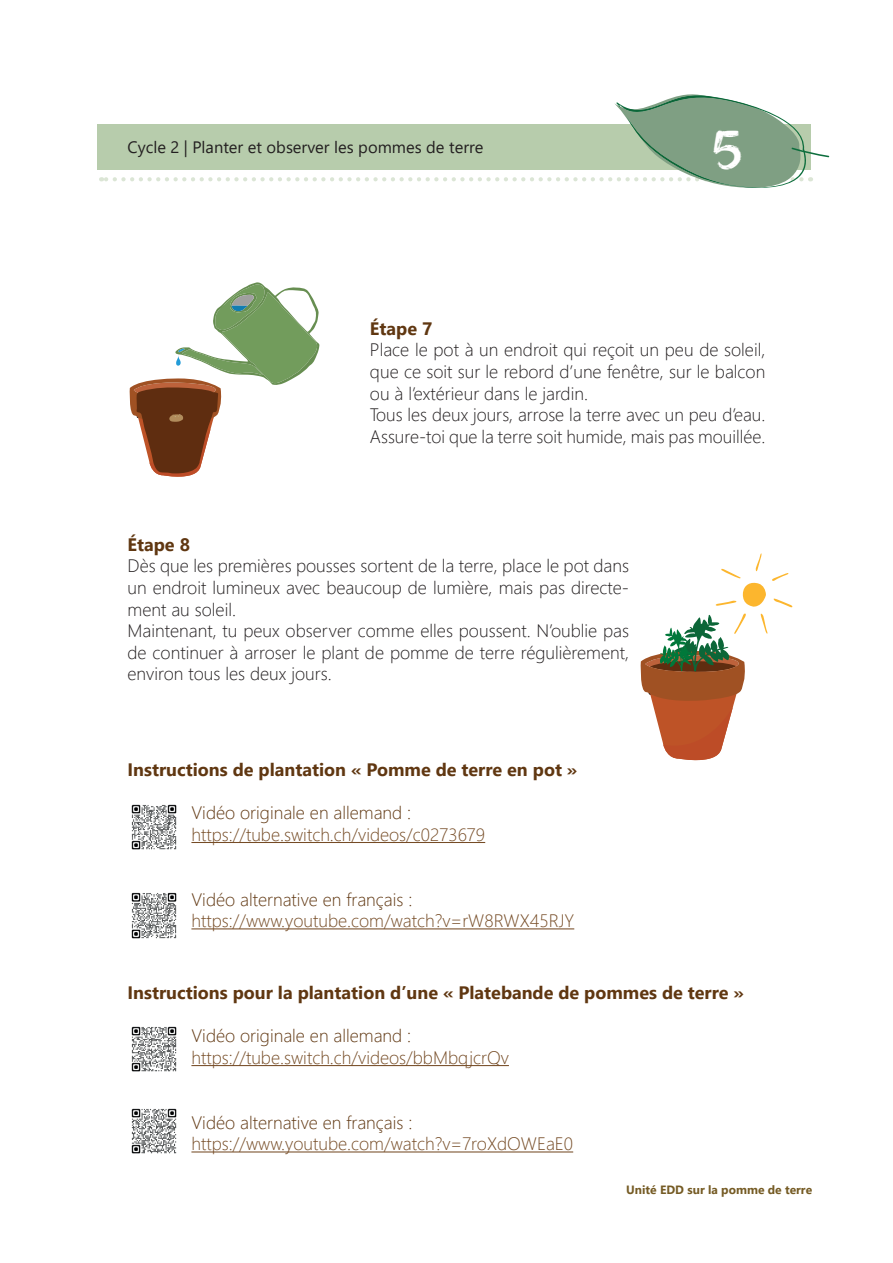
<style>
.page{position:relative;width:893px;height:1263px;background:#fff}
.page>*{position:absolute;margin:0;border:0;box-sizing:border-box;transform-origin:0 0}
.t1{font:48px "Sanstuy Brush";color:#fff}
.t2{font:300 18px/21.6px "Segoe UI";color:#231f20}
.t3{font:300 18px "Segoe UI";color:#754b25}
.t4{font:700 18px "Segoe UI";color:#603711}
.t5{font:300 18px "Segoe UI";color:#603711}
.t6{font:16.5px "Segoe UI";color:#231f20}
.t7{font:700 12px "Segoe UI";color:#755b24}
</style>
<div class="page">
<svg style="left:101px;top:94px;width:729px;height:94px"></svg>
<svg style="left:772px;top:573px;width:17px;height:8px"></svg>
<svg style="left:774px;top:598px;width:18px;height:9px"></svg>
<svg style="left:761px;top:614px;width:6px;height:20px"></svg>
<svg style="left:640px;top:614px;width:106px;height:147px"></svg>
<svg style="left:716px;top:553px;width:50px;height:54px"></svg>
<svg style="left:129px;top:282px;width:190px;height:195px"></svg>
<hr style="left:191px;top:842px;width:294px;height:1px;background:#754b25">
<hr style="left:191px;top:928px;width:383px;height:1px;background:#754b25">
<hr style="left:191px;top:1065px;width:318px;height:1px;background:#754b25">
<hr style="left:191px;top:1151px;width:382px;height:1px;background:#754b25">
<img style="left:131px;top:804px;width:46px;height:46px">
<img style="left:131px;top:1026px;width:46px;height:46px">
<img style="left:131px;top:1108px;width:46px;height:46px">
<img style="left:131px;top:892px;width:46px;height:47px">
<p class="t6" style="left:128px;top:131px;width:357px">Cycle 2 | Planter et observer les pommes de terre</p>
<h1 class="t1" style="left:713px;top:114px;width:29px">5</h1>
<p class="t4" style="left:370px;top:311px;width:64px">Étape 7</p>
<p class="t2" style="left:370px;top:337px;width:397px">Place le pot à un endroit qui reçoit un peu de soleil, que ce soit sur le rebord d’une fenêtre, sur le balcon ou à l’extérieur dans le jardin.<br>Tous les deux jours, arrose la terre avec un peu d’eau.<br>Assure-toi que la terre soit humide, mais pas mouillée.</p>
<p class="t4" style="left:128px;top:527px;width:64px">Étape 8</p>
<p class="t2" style="left:128px;top:553px;width:503px">Dès que les premières pousses sortent de la terre, place le pot dans un endroit lumineux avec beaucoup de lumière, mais pas directe&shy;ment au soleil.<br>Maintenant, tu peux observer comme elles poussent. N’oublie pas de continuer à arroser le plant de pomme de terre régulièrement, environ tous les deux jours.</p>
<p class="t4" style="left:128px;top:753px;width:451px">Instructions de plantation « Pomme de terre en pot »</p>
<p class="t5" style="left:191px;top:796px;width:221px">Vidéo originale en allemand :</p>
<p class="t3" style="left:191px;top:817px;width:295px">https://tube.switch.ch/videos/c0273679</p>
<p class="t5" style="left:191px;top:882px;width:222px">Vidéo alternative en français :</p>
<p class="t3" style="left:191px;top:904px;width:384px">https://www.youtube.com/watch?v=rW8RWX45RJY</p>
<p class="t4" style="left:128px;top:976px;width:618px">Instructions pour la plantation d’une « Platebande de pommes de terre »</p>
<p class="t5" style="left:191px;top:1019px;width:221px">Vidéo originale en allemand :</p>
<p class="t3" style="left:191px;top:1041px;width:319px">https://tube.switch.ch/videos/bbMbqjcrQv</p>
<p class="t5" style="left:191px;top:1105px;width:222px">Vidéo alternative en français :</p>
<p class="t3" style="left:191px;top:1127px;width:383px">https://www.youtube.com/watch?v=7roXdOWEaE0</p>
<p class="t7" style="left:626px;top:1179px;width:187px">Unité EDD sur la pomme de terre</p>
</div>
